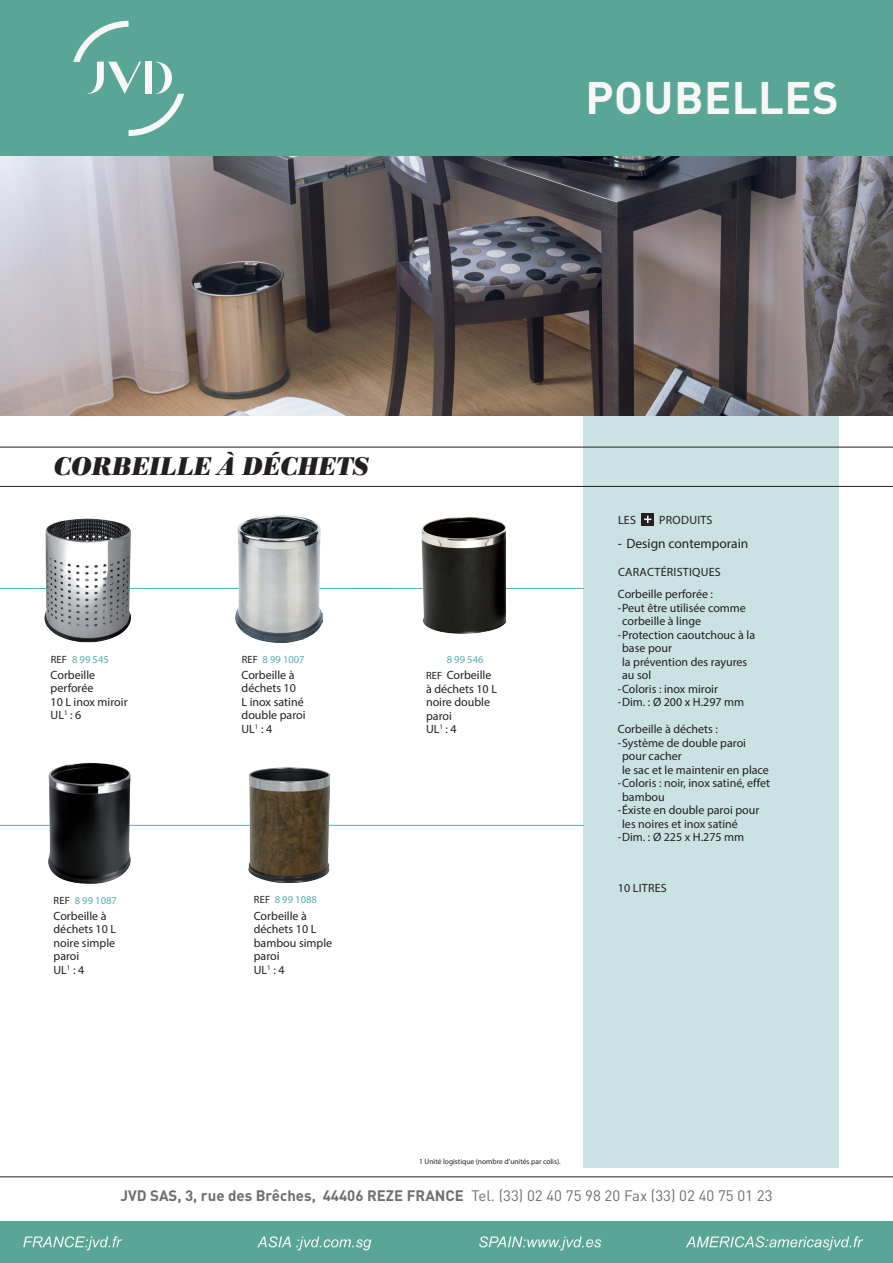
<style>
.page{position:relative;width:893px;height:1263px;background:#fff}
.page>*{position:absolute;margin:0;border:0;box-sizing:border-box;transform-origin:0 0}
.TITRE_TETIERE{font:700 45px "DIN Pro";letter-spacing:.01em;color:#f7f7f7}
.PRODUIT_-_NOM_MINI{font:italic 700 26.4px "Bodoni Ant T";color:#231f20}
.t1{font:700 15px "DIN Pro";color:#6e6e6e}
.t2{font:13.5px "Myriad Pro";color:#231f20}
.REFERENCE_-_TXT_SOUS{font:12px/13.5px "Myriad Pro";color:#231f20}
.PRODUIT_-_CARACTERIS{font:12px "Myriad Pro";letter-spacing:.005em;color:#231f20}
.CAPACITE{font:12px "Myriad Pro";letter-spacing:.02em;color:#231f20}
.REFERENCE{font:10.5px "Myriad Pro";color:#51aeb0}
.REFERENCE_MAIGRE{font:10.5px "Myriad Pro";color:#51aeb0}
.REFERENCE_MAIGRE-2{font:10.5px "Myriad Pro";letter-spacing:.015em;color:#231f20}
.RENVOI_ITALIQUE{font:7.5px "Myriad Pro";color:#231f20}
.s1{color:#231f20}
.s2{font-weight:400}
</style>
<div class="page">
<div style="left:584px;top:415px;width:255px;height:752px;background:#cae2e3"></div>
<div style="left:0;top:0;width:893px;height:156px;background:#59a696"></div>
<svg style="left:73px;top:21px;width:111px;height:115px"></svg>
<hr style="left:0;top:447px;width:893px;height:1px;background:#231f20">
<hr style="left:0;top:486px;width:893px;height:1px;background:#231f20">
<div style="left:0;top:1221px;width:893px;height:42px;background:#59a696"></div>
<svg style="left:257px;top:1236px;width:114px;height:14px"></svg>
<svg style="left:479px;top:1236px;width:122px;height:14px"></svg>
<svg style="left:686px;top:1236px;width:177px;height:14px"></svg>
<svg style="left:23px;top:1236px;width:99px;height:14px"></svg>
<hr style="left:0;top:1176px;width:893px;height:1px;background:#231f20">
<img style="left:0;top:156px;width:893px;height:259px">
<hr style="left:0;top:588px;width:584px;height:1px;background:#51aeb0">
<hr style="left:0;top:825px;width:584px;height:1px;background:#51aeb0">
<img style="left:249px;top:768px;width:80px;height:115px">
<img style="left:47px;top:763px;width:85px;height:121px">
<img style="left:43px;top:519px;width:91px;height:123px">
<img style="left:236px;top:516px;width:87px;height:126px">
<img style="left:417px;top:517px;width:89px;height:117px">
<div style="left:641px;top:513px;width:13px;height:13px;background:#231f20"></div>
<svg style="left:644px;top:516px;width:7px;height:7px"></svg>
<p class="TITRE_TETIERE" style="left:585px;top:67px;width:255px">POUBELLES</p>
<p class="PRODUIT_-_NOM_MINI" style="left:54px;top:451px;width:317px">CORBEILLE À DÉCHETS</p>
<p class="REFERENCE_MAIGRE-2" style="left:51px;top:653px;width:18px">REF</p>
<p class="REFERENCE" style="left:72px;top:653px;width:38px">8 99 545</p>
<p class="REFERENCE_MAIGRE" style="left:242px;top:653px;width:65px"><span class="s1">REF</span> 8 99 1007</p>
<p class="REFERENCE" style="left:447px;top:653px;width:38px">8 99 546</p>
<p class="REFERENCE_MAIGRE-2" style="left:426px;top:669px;width:18px">REF</p>
<p class="REFERENCE_-_TXT_SOUS" style="left:51px;top:668px;width:78px">Corbeille perforée<br>10 L inox miroir<br>UL<sup>1</sup> : 6</p>
<p class="REFERENCE_-_TXT_SOUS" style="left:242px;top:668px;width:65px">Corbeille à déchets 10<br>L inox satiné double paroi</p>
<p class="REFERENCE_-_TXT_SOUS" style="left:242px;top:722px;width:32px">UL<sup>1</sup> : 4</p>
<p class="REFERENCE_-_TXT_SOUS" style="left:426px;top:668px;width:72px;text-indent:21px">Corbeille à déchets 10 L noire double paroi</p>
<p class="REFERENCE_-_TXT_SOUS" style="left:426px;top:722px;width:32px">UL<sup>1</sup> : 4</p>
<p class="REFERENCE" style="left:54px;top:893px;width:65px"><span class="s1">REF</span> 8 99 1087</p>
<p class="REFERENCE" style="left:254px;top:893px;width:64px"><span class="s1">REF</span> 8 99 1088</p>
<p class="REFERENCE_-_TXT_SOUS" style="left:54px;top:909px;width:64px">Corbeille à déchets 10 L noire simple paroi</p>
<p class="REFERENCE_-_TXT_SOUS" style="left:54px;top:963px;width:32px">UL<sup>1</sup> : 4</p>
<p class="REFERENCE_-_TXT_SOUS" style="left:254px;top:909px;width:80px">Corbeille à déchets 10 L bambou simple paroi</p>
<p class="REFERENCE_-_TXT_SOUS" style="left:254px;top:963px;width:32px">UL<sup>1</sup> : 4</p>
<p class="PRODUIT_-_CARACTERIS" style="left:618px;top:513px;width:19px">LES</p>
<p class="PRODUIT_-_CARACTERIS" style="left:659px;top:513px;width:55px">PRODUITS</p>
<p class="t2" style="left:618px;top:535px;width:132px">- Design contemporain</p>
<p class="PRODUIT_-_CARACTERIS" style="left:618px;top:565px;width:104px">CARACTÉRISTIQUES</p>
<p class="PRODUIT_-_CARACTERIS" style="left:618px;top:587px;width:97px">Corbeille perforée :</p>
<p class="REFERENCE_-_TXT_SOUS" style="left:622px;top:601px;width:125px;text-indent:-4px">-Peut être utilisée comme corbeille à linge</p>
<p class="REFERENCE_-_TXT_SOUS" style="left:622px;top:628px;width:134px;text-indent:-4px">-Protection caoutchouc à la base pour<br>la prévention des rayures au sol</p>
<p class="REFERENCE_-_TXT_SOUS" style="left:618px;top:682px;width:102px">-Coloris : inox miroir</p>
<p class="REFERENCE_-_TXT_SOUS" style="left:618px;top:695px;width:128px">-Dim. : Ø 200 x H.297 mm</p>
<p class="PRODUIT_-_CARACTERIS" style="left:618px;top:722px;width:102px">Corbeille à déchets :</p>
<p class="REFERENCE_-_TXT_SOUS" style="left:622px;top:736px;width:148px;text-indent:-4px">-Système de double paroi pour cacher<br>le sac et le maintenir en place</p>
<p class="REFERENCE_-_TXT_SOUS" style="left:622px;top:776px;width:149px;text-indent:-4px">-Coloris : noir, inox satiné, effet bambou</p>
<p class="REFERENCE_-_TXT_SOUS" style="left:622px;top:803px;width:139px;text-indent:-4px">-Éxiste en double paroi pour les noires et inox satiné</p>
<p class="REFERENCE_-_TXT_SOUS" style="left:618px;top:830px;width:128px">-Dim. : Ø 225 x H.275 mm</p>
<p class="CAPACITE" style="left:618px;top:880px;width:50px">10 LITRES</p>
<p class="RENVOI_ITALIQUE" style="left:419px;top:1156px;width:143px">1 Unité logistique (nombre d’unités par colis).</p>
<p class="t1" style="left:120px;top:1186px;width:654px">JVD SAS, 3, rue des Brêches, 44406 REZE FRANCE <span class="s2">Tel. (33) 02 40 75 98 20 Fax (33) 02 40 75 01 23</span></p>
</div>
